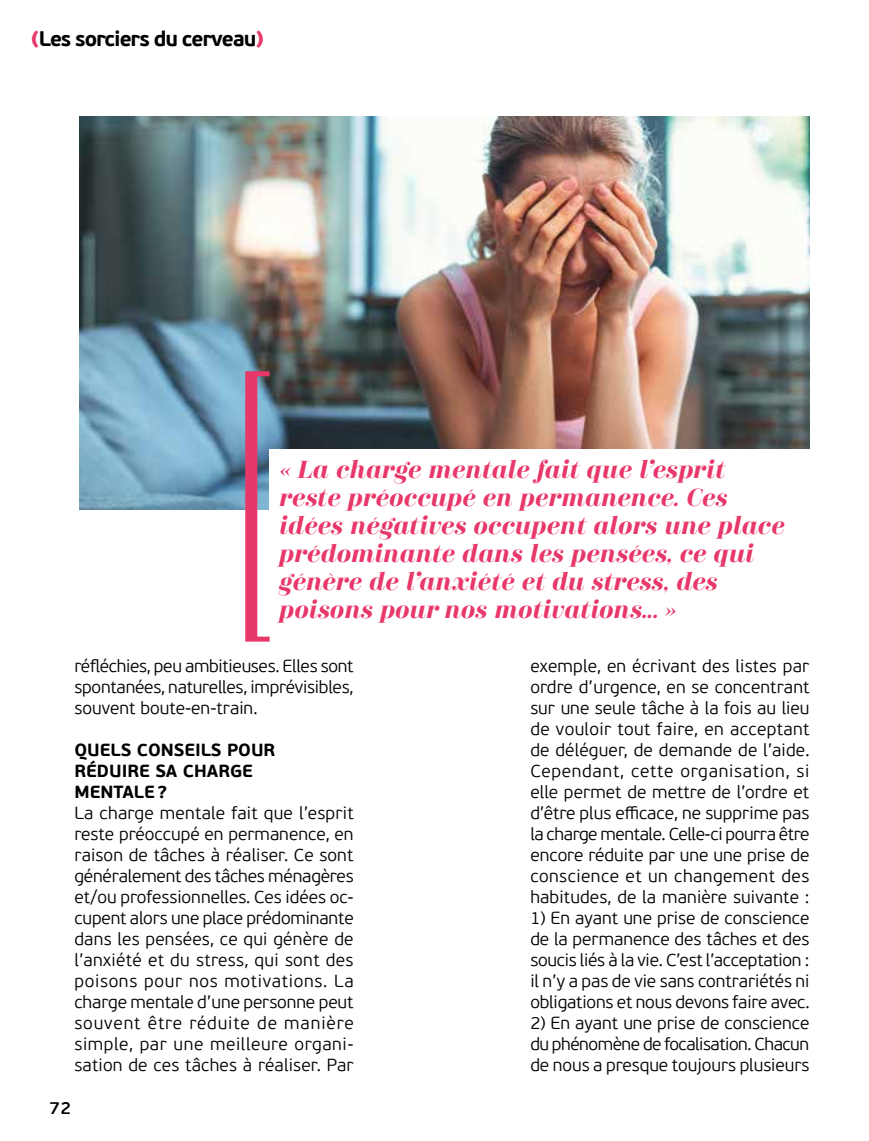
<style>
.page{position:relative;width:869px;height:1141px;background:#fff}
.page>*{position:absolute;margin:0;border:0;box-sizing:border-box;transform-origin:0 0}
.t1{font:condensed 262.5px "Didonesque";color:#e83869;scale:.9 1}
.t2{font:italic 700 24.5px/28px "Didonesque";letter-spacing:-.01em;color:#e83869}
.t3{font:700 21px "PF Beau Sans Pro";letter-spacing:-.05em;color:#000}
.t4{font:300 17.5px/21px "PF Beau Sans Pro";color:#000;text-align:justify}
.t5{font:700 17.5px/21px "PF Beau Sans Pro";color:#000}
.t6{font:600 17.5px "PF Beau Sans Pro";color:#000}
.s1{font-weight:900;color:#e83869}
</style>
<div class="page">
<img style="left:79px;top:117px;width:730px;height:393px">
<div style="left:269px;top:449px;width:540px;height:179px;background:#fff"></div>
<p class="t3" style="left:31px;top:25px;width:234px"><span class="s1">(</span>Les sorciers du cerveau<span class="s1">)</span></p>
<h1 class="t1" style="left:234px;top:365px;width:47px">[</h1>
<h2 class="t2" style="left:279px;top:456px;width:507px">« La charge mentale fait que l’esprit reste préoccupé en permanence. Ces idées négatives occupent alors une place prédominante dans les pensées, ce qui génère de l’anxiété et du stress, des</h2>
<h2 class="t2" style="left:279px;top:596px;width:399px">poisons pour nos motivations... »</h2>
<p class="t4" style="left:74px;top:656px;width:280px">réfléchies, peu ambitieuses. Elles sont spontanées, naturelles, imprévisibles, souvent boute-en-train.</p>
<p class="t5" style="left:74px;top:740px;width:202px">QUELS CONSEILS POUR<br>RÉDUIRE SA CHARGE<br>MENTALE?</p>
<p class="t4" style="left:74px;top:803px;width:280px">La charge mentale fait que l’esprit reste préoccupé en permanence, en raison de tâches à réaliser. Ce sont généralement des tâches ménagères et/ou professionnelles. Ces idées oc&shy;cupent alors une place prédominante dans les pensées, ce qui génère de l’anxiété et du stress, qui sont des poisons pour nos motivations. La charge mentale d’une personne peut souvent être réduite de manière simple, par une meilleure organi&shy;sation de ces tâches à réaliser. Par</p>
<p class="t6" style="left:50px;top:1098px;width:23px">72</p>
<p class="t4" style="left:530px;top:656px;width:280px">exemple, en écrivant des listes par ordre d’urgence, en se concentrant sur une seule tâche à la fois au lieu de vouloir tout faire, en acceptant de déléguer, de demande de l’aide.<br>Cependant, cette organisation, si elle permet de mettre de l’ordre et d’être plus efficace, ne supprime pas la charge mentale. Celle-ci pourra être encore réduite par une une prise de conscience et un changement des habitudes, de la manière suivante :</p>
<p class="t4" style="left:530px;top:908px;width:280px">1) En ayant une prise de conscience de la permanence des tâches et des soucis liés à la vie. C’est l’acceptation : il n’y a pas de vie sans contrariétés ni obligations et nous devons faire avec.</p>
<p class="t4" style="left:530px;top:1013px;width:280px">2) En ayant une prise de conscience du phénomène de focalisation. Chacun de nous a presque toujours plusieurs</p>
</div>
